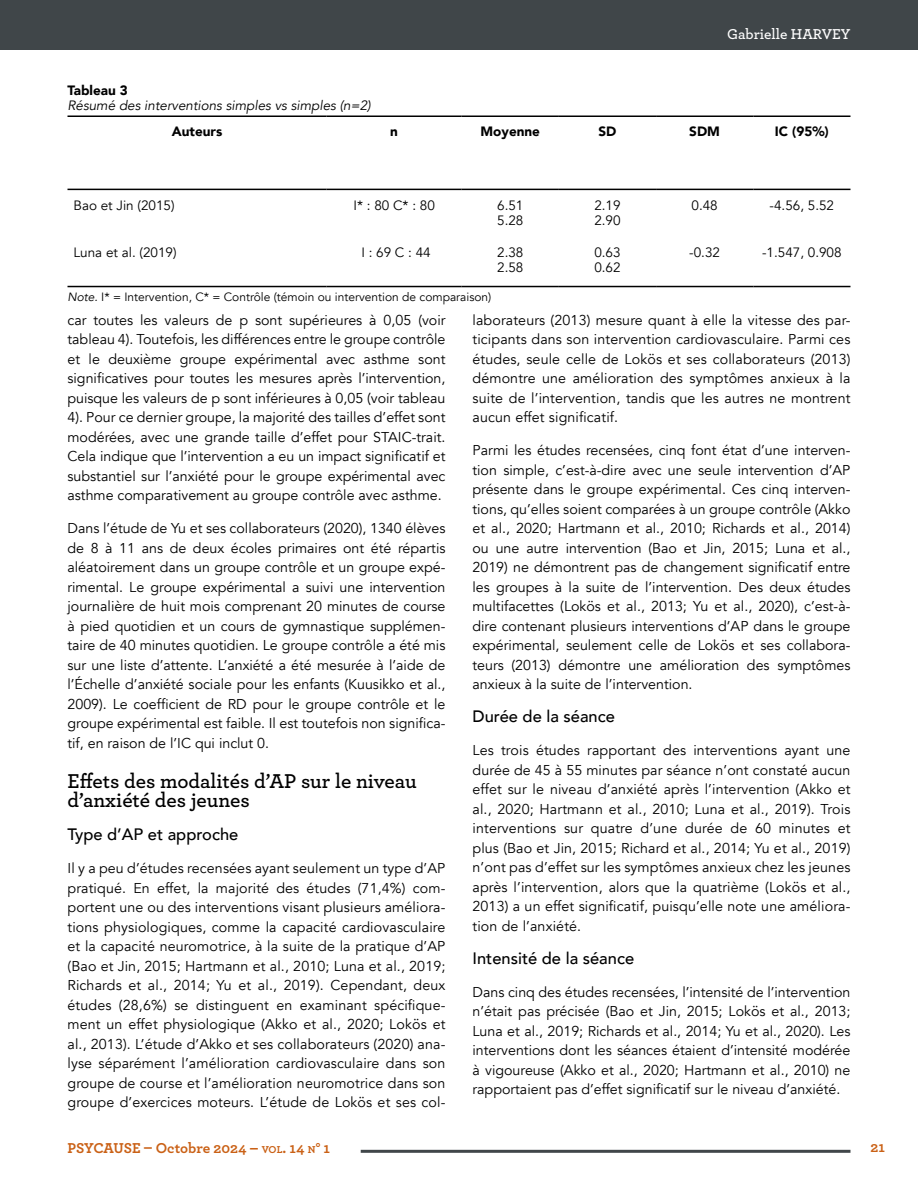
<style>
.page{position:relative;width:918px;height:1188px;background:#fff}
.page>*{position:absolute;margin:0;border:0;box-sizing:border-box;transform-origin:0 0}
.titre_3_-article{font:600 21px/19.5px "Archer";color:#000}
.titre_4{font:500 16.5px "Avenir";color:#000}
.t1{font:700 15px "Archer";color:#ca6116}
.Entête{font:600 15px "Archer";color:#fff}
.texte{font:14.25px/19.5px "Avenir";color:#000;text-align:justify}
.texte_tableau{font:13.5px "Avenir";color:#000}
.sous-titre_tableau{font:italic 13.5px "Avenir";color:#000}
.texte_tableau-2{font:900 13.5px "Avenir";color:#000}
.Titre_tableau{font:900 13.5px "Avenir";color:#000}
.Notes{font:12px "Avenir";color:#000}
.s1{font-style:italic}
.s2{font-size:10.5px}
.s3{font-style:inherit}
</style>
<div class="page">
<hr style="left:361px;top:1150px;width:489px;height:3px;background:#404649">
<div style="left:0;top:0;width:918px;height:50px;background:#404649"></div>
<hr style="left:68px;top:286px;width:259px;height:1px;background:#000">
<hr style="left:327px;top:286px;width:135px;height:1px;background:#000">
<hr style="left:462px;top:286px;width:97px;height:1px;background:#000">
<hr style="left:559px;top:286px;width:97px;height:1px;background:#000">
<hr style="left:656px;top:286px;width:97px;height:1px;background:#000">
<hr style="left:753px;top:286px;width:98px;height:1px;background:#000">
<hr style="left:68px;top:116px;width:259px;height:1px;background:#000">
<hr style="left:327px;top:116px;width:135px;height:1px;background:#000">
<hr style="left:462px;top:116px;width:97px;height:1px;background:#000">
<hr style="left:559px;top:116px;width:97px;height:1px;background:#000">
<hr style="left:656px;top:116px;width:97px;height:1px;background:#000">
<hr style="left:753px;top:116px;width:98px;height:1px;background:#000">
<hr style="left:68px;top:189px;width:259px;height:1px;background:#000">
<hr style="left:327px;top:189px;width:135px;height:1px;background:#000">
<hr style="left:462px;top:189px;width:97px;height:1px;background:#000">
<hr style="left:559px;top:189px;width:97px;height:1px;background:#000">
<hr style="left:656px;top:189px;width:97px;height:1px;background:#000">
<hr style="left:753px;top:189px;width:98px;height:1px;background:#000">
<p class="Entête" style="left:727px;top:23px;width:125px">Gabrielle HARVEY</p>
<p class="Titre_tableau" style="left:68px;top:78px;width:62px">Tableau 3</p>
<p class="sous-titre_tableau" style="left:68px;top:97px;width:305px">Résumé des interventions simples vs simples (n=2)</p>
<p class="texte_tableau-2" style="left:172px;top:119px;width:52px">Auteurs</p>
<p class="texte_tableau-2" style="left:390px;top:119px;width:9px">n</p>
<p class="texte_tableau-2" style="left:481px;top:119px;width:61px">Moyenne</p>
<p class="texte_tableau-2" style="left:599px;top:119px;width:19px">SD</p>
<p class="texte_tableau-2" style="left:689px;top:119px;width:32px">SDM</p>
<p class="texte_tableau-2" style="left:775px;top:119px;width:55px">IC (95%)</p>
<p class="texte_tableau" style="left:74px;top:197px;width:103px">Bao et Jin (2015)</p>
<p class="texte_tableau" style="left:354px;top:197px;width:83px">I* : 80 C* : 80</p>
<p class="texte_tableau" style="left:497px;top:197px;width:28px">6.51</p>
<p class="texte_tableau" style="left:497px;top:212px;width:28px">5.28</p>
<p class="texte_tableau" style="left:74px;top:244px;width:105px">Luna et al. (2019)</p>
<p class="texte_tableau" style="left:361px;top:244px;width:71px">I : 69 C : 44</p>
<p class="texte_tableau" style="left:497px;top:244px;width:28px">2.38</p>
<p class="texte_tableau" style="left:497px;top:259px;width:28px">2.58</p>
<p class="Notes" style="left:68px;top:290px;width:425px"><span class="s1">Note.</span> I* = Intervention, C* = Contrôle (témoin ou intervention de comparaison)</p>
<p class="texte_tableau" style="left:594px;top:197px;width:28px">2.19</p>
<p class="texte_tableau" style="left:594px;top:212px;width:28px">2.90</p>
<p class="texte_tableau" style="left:594px;top:244px;width:28px">0.63</p>
<p class="texte_tableau" style="left:594px;top:259px;width:28px">0.62</p>
<p class="texte_tableau" style="left:692px;top:197px;width:28px">0.48</p>
<p class="texte_tableau" style="left:770px;top:197px;width:66px">-4.56, 5.52</p>
<p class="texte_tableau" style="left:689px;top:244px;width:32px">-0.32</p>
<p class="texte_tableau" style="left:762px;top:244px;width:81px">-1.547, 0.908</p>
<p class="texte" style="left:68px;top:310px;width:380px">car toutes les valeurs de p sont supérieures à 0,05 (voir tableau 4). Toutefois, les différences entre le groupe contrôle et le deuxième groupe expérimental avec asthme sont significatives pour toutes les mesures après l’intervention, puisque les valeurs de p sont inférieures à 0,05 (voir tableau 4). Pour ce dernier groupe, la majorité des tailles d’effet sont modérées, avec une grande taille d’effet pour STAIC-trait.<br>Cela indique que l’intervention a eu un impact significatif et substantiel sur l’anxiété pour le groupe expérimental avec asthme comparativement au groupe contrôle avec asthme.</p>
<p class="texte" style="left:68px;top:519px;width:380px">Dans l’étude de Yu et ses collaborateurs (2020), 1340 élèves de 8 à 11 ans de deux écoles primaires ont été répartis aléatoirement dans un groupe contrôle et un groupe expé&shy;rimental. Le groupe expérimental a suivi une intervention journalière de huit mois comprenant 20 minutes de course à pied quotidien et un cours de gymnastique supplémen&shy;taire de 40 minutes quotidien. Le groupe contrôle a été mis sur une liste d’attente. L’anxiété a été mesurée à l’aide de l’Échelle d’anxiété sociale pour les enfants (Kuusikko et al., 2009). Le coefficient de RD pour le groupe contrôle et le groupe expérimental est faible. Il est toutefois non significa&shy;tif, en raison de l’IC qui inclut 0.</p>
<p class="titre_3_-article" style="left:68px;top:769px;width:351px">Effets des modalités d’AP sur le niveau d’anxiété des jeunes</p>
<p class="titre_4" style="left:68px;top:820px;width:172px">Type d’AP et approche</p>
<p class="texte" style="left:68px;top:859px;width:380px">Il y a peu d’études recensées ayant seulement un type d’AP pratiqué. En effet, la majorité des études (71,4%) com&shy;portent une ou des interventions visant plusieurs améliora&shy;tions physiologiques, comme la capacité cardiovasculaire et la capacité neuromotrice, à la suite de la pratique d’AP (Bao et Jin, 2015; Hartmann et al., 2010; Luna et al., 2019; Richards et al., 2014; Yu et al., 2019). Cependant, deux études (28,6%) se distinguent en examinant spécifique&shy;ment un effet physiologique (Akko et al., 2020; Lokös et al., 2013). L’étude d’Akko et ses collaborateurs (2020) ana&shy;lyse séparément l’amélioration cardiovasculaire dans son groupe de course et l’amélioration neuromotrice dans son groupe d’exercices moteurs. L’étude de Lokös et ses col-</p>
<p class="texte" style="left:472px;top:310px;width:380px">laborateurs (2013) mesure quant à elle la vitesse des par&shy;ticipants dans son intervention cardiovasculaire. Parmi ces études, seule celle de Lokös et ses collaborateurs (2013) démontre une amélioration des symptômes anxieux à la suite de l’intervention, tandis que les autres ne montrent aucun effet significatif.</p>
<p class="texte" style="left:472px;top:441px;width:380px">Parmi les études recensées, cinq font état d’une interven&shy;tion simple, c’est-à-dire avec une seule intervention d’AP présente dans le groupe expérimental. Ces cinq interven&shy;tions, qu’elles soient comparées à un groupe contrôle (Akko et al., 2020; Hartmann et al., 2010; Richards et al., 2014) ou une autre intervention (Bao et Jin, 2015; Luna et al., 2019) ne démontrent pas de changement significatif entre les groupes à la suite de l’intervention. Des deux études multifacettes (Lokös et al., 2013; Yu et al., 2020), c’est-à&shy;dire contenant plusieurs interventions d’AP dans le groupe expérimental, seulement celle de Lokös et ses collabora&shy;teurs (2013) démontre une amélioration des symptômes anxieux à la suite de l’intervention.</p>
<p class="titre_4" style="left:472px;top:702px;width:144px">Durée de la séance</p>
<p class="texte" style="left:472px;top:741px;width:380px">Les trois études rapportant des interventions ayant une durée de 45 à 55 minutes par séance n’ont constaté aucun effet sur le niveau d’anxiété après l’intervention (Akko et al., 2020; Hartmann et al., 2010; Luna et al., 2019). Trois interventions sur quatre d’une durée de 60 minutes et plus (Bao et Jin, 2015; Richard et al., 2014; Yu et al., 2019) n’ont pas d’effet sur les symptômes anxieux chez les jeunes après l’intervention, alors que la quatrième (Lokös et al., 2013) a un effet significatif, puisqu’elle note une améliora&shy;tion de l’anxiété.</p>
<p class="titre_4" style="left:472px;top:944px;width:163px">Intensité de la séance</p>
<p class="texte" style="left:472px;top:982px;width:380px">Dans cinq des études recensées, l’intensité de l’intervention n’était pas précisée (Bao et Jin, 2015; Lokös et al., 2013; Luna et al., 2019; Richards et al., 2014; Yu et al., 2020). Les interventions dont les séances étaient d’intensité modérée à vigoureuse (Akko et al., 2020; Hartmann et al., 2010) ne rapportaient pas d’effet significatif sur le niveau d’anxiété.</p>
<p class="t1" style="left:68px;top:1137px;width:264px">PSYCAUSE – Octobre 2024 – <span class="s2">VOL</span><span class="s3">. 14</span> <span class="s2">N</span><span class="s3">° 1</span></p>
<p class="t1" style="left:871px;top:1136px;width:16px">21</p>
</div>
